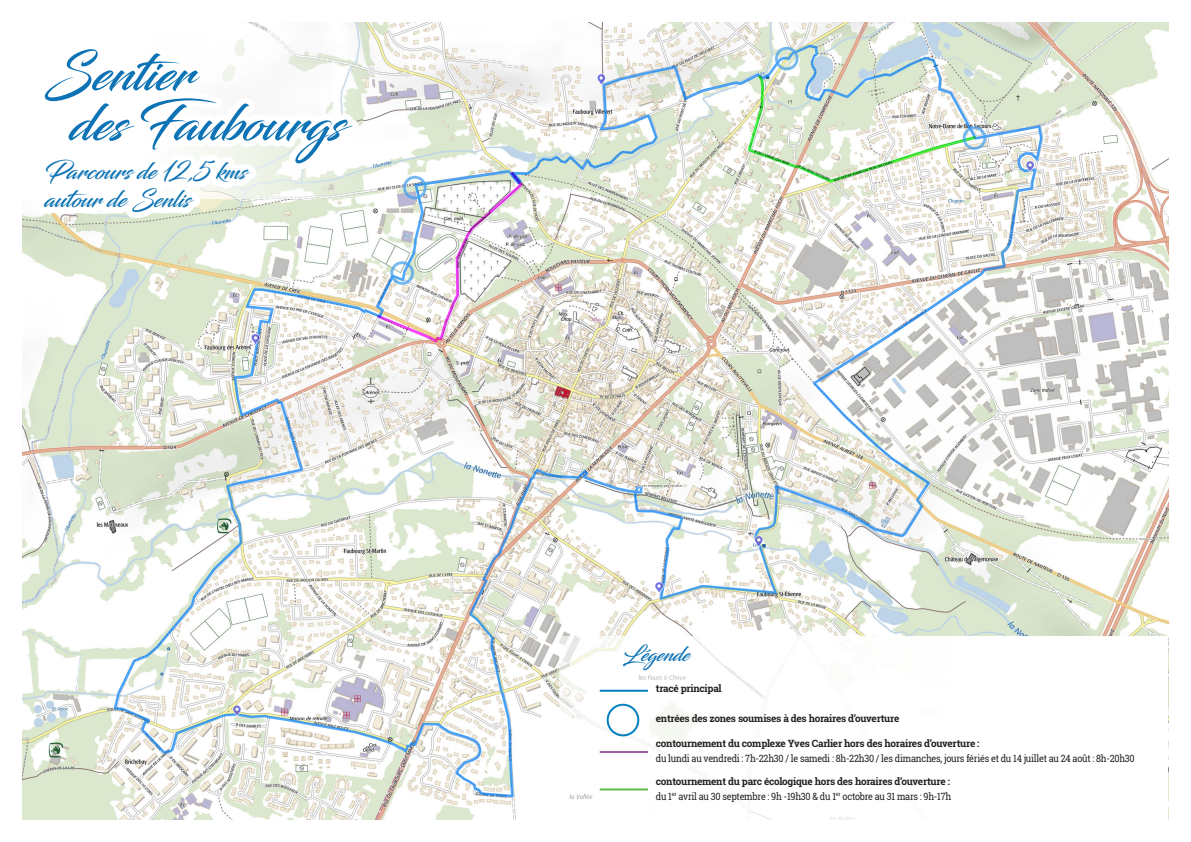
<style>
.page{position:relative;width:1191px;height:842px;background:#fff}
.page>*{position:absolute;margin:0;border:0;box-sizing:border-box;transform-origin:0 0}
.t1{font:50px "Blacksword";color:#0d73b4}
.t2{font:23px/27.6px "Blacksword";color:#0d73b4}
.t3{font:20px "Blacksword";color:#0d73b4}
.t4{font:700 10px "Roboto Slab";letter-spacing:-.025em;color:#231f20}
.t5{font:10px "Roboto Slab";letter-spacing:-.025em;color:#231f20;scale:.9 1}
</style>
<div class="page">
<img style="left:23px;top:23px;width:1145px;height:796px">
<div style="left:15px;top:20px;width:368px;height:178px;background:#fff"></div>
<div style="left:559px;top:636px;width:609px;height:187px;background:#fff"></div>
<svg style="left:38px;top:43px;width:321px;height:175px"></svg>
<hr style="left:600px;top:690px;width:48px;height:2px;background:#0081bf">
<hr style="left:600px;top:751px;width:48px;height:2px;background:#9e60a4">
<hr style="left:600px;top:788px;width:48px;height:2px;background:#60bb46">
<div style="left:606px;top:704px;width:33px;height:32px;border:2px solid #0081bf;border-radius:50%"></div>
<p class="t1" style="left:45px;top:44px;width:151px">Sentier</p>
<p class="t1" style="left:70px;top:94px;width:275px">des Faubourgs</p>
<p class="t2" style="left:45px;top:157px;width:203px">Parcours de 12,5 kms autour de Senlis</p>
<p class="t3" style="left:622px;top:642px;width:69px">Légende</p>
<p class="t4" style="left:656px;top:682px;width:67px">tracé principal</p>
<p class="t4" style="left:656px;top:711px;width:245px">entrées des zones soumises à des horaires d’ouverture</p>
<p class="t4" style="left:656px;top:736px;width:325px">contournement du complexe Yves Carlier hors des horaires d’ouverture :</p>
<p class="t5" style="left:656px;top:751px;width:533px">du lundi au vendredi : 7h-22h30 / le samedi : 8h-22h30 / les dimanches, jours fériés et du 14 juillet au 24 août : 8h-20h30</p>
<p class="t4" style="left:656px;top:774px;width:295px">contournement du parc écologique hors des horaires d’ouverture :</p>
<p class="t5" style="left:656px;top:789px;width:330px">du 1<sup>er</sup> avril au 30 septembre : 9h -19h30 &amp; du 1<sup>er</sup> octobre au 31 mars : 9h-17h</p>
</div>
